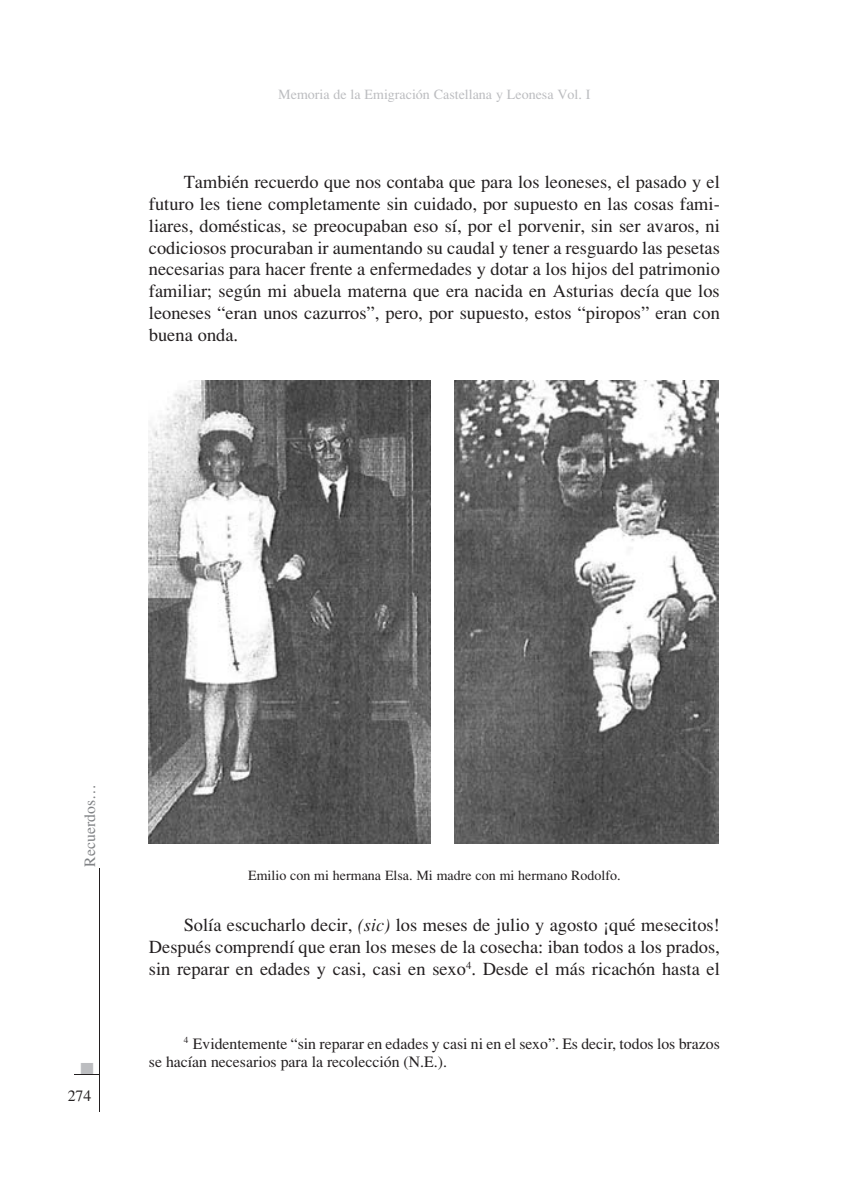
<style>
.page{position:relative;width:844px;height:1191px;background:#fff}
.page>*{position:absolute;margin:0;border:0;box-sizing:border-box;transform-origin:0 0}
.t1{font:18.38px/21.9px "Times";color:#231f20;text-align:justify}
.t2{font:17.5px "Zapf Dingbats ITC";color:#bcbdc0}
.t3{font:15.75px/18.4px "Times";color:#231f20}
.t4{font:15.75px "Times";color:#808285}
.t5{font:14px "Times";color:#231f20}
.t6{font:14px "Times";color:#bcbdc0}
.s1{font-style:italic}
</style>
<div class="page">
<svg style="left:74px;top:1074px;width:25px;height:1px"></svg>
<hr style="left:99px;top:868px;width:1px;height:243px;background:#231f20">
<img style="left:149px;top:380px;width:281px;height:463px">
<img style="left:454px;top:380px;width:264px;height:463px">
<p class="t6" style="left:278px;top:86px;width:313px">Memoria de la Emigración Castellana y Leonesa Vol. I</p>
<p class="t1" style="left:149px;top:171px;width:572px;text-indent:35px">También recuerdo que nos contaba que para los leoneses, el pasado y el futuro les tiene completamente sin cuidado, por supuesto en las cosas fami&shy;liares, domésticas, se preocupaban eso sí, por el porvenir, sin ser avaros, ni codiciosos procuraban ir aumentando su caudal y tener a resguardo las pesetas necesarias para hacer frente a enfermedades y dotar a los hijos del patrimonio familiar; según mi abuela materna que era nacida en Asturias decía que los leoneses “eran unos cazurros”, pero, por supuesto, estos “piropos” eran con buena onda.</p>
<p class="t4" style="left:81px;top:866px;width:84px;rotate:-90deg">Recuerdos…</p>
<p class="t2" style="left:80px;top:1060px;width:15px">■</p>
<p class="t3" style="left:68px;top:1086px;width:25px">274</p>
<p class="t5" style="left:248px;top:867px;width:374px">Emilio con mi hermana Elsa. Mi madre con mi hermano Rodolfo.</p>
<p class="t1" style="left:149px;top:914px;width:572px;text-indent:35px">Solía escucharlo decir, <span class="s1">(sic)</span> los meses de julio y agosto ¡qué mesecitos!<br>Después comprendí que eran los meses de la cosecha: iban todos a los prados, sin reparar en edades y casi, casi en sexo<sup>4</sup>. Desde el más ricachón hasta el</p>
<p class="t3" style="left:149px;top:1034px;width:572px;text-indent:35px"><sup>4</sup> Evidentemente “sin reparar en edades y casi ni en el sexo”. Es decir, todos los brazos se hacían necesarios para la recolección (N.E.).</p>
</div>
